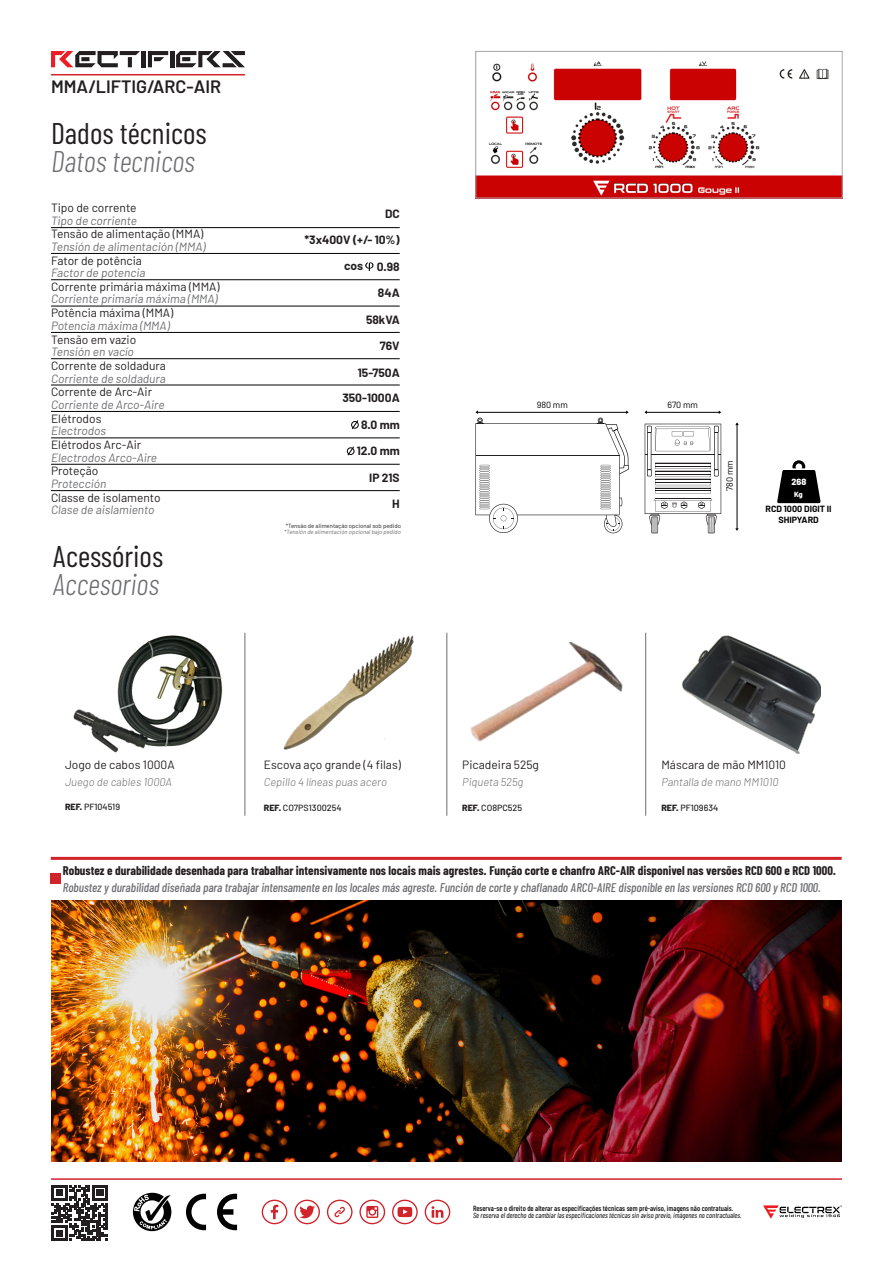
<style>
.page{position:relative;width:893px;height:1263px;background:#fff}
.page>*{position:absolute;margin:0;border:0;box-sizing:border-box;transform-origin:0 0}
.Corpo_texto_ES{font:30px "Barlow Condensed";color:#231f20}
.Corpo_texto_ES-2{font:italic 300 30px "Barlow Condensed";color:#6c6d70}
.Corpo_texto_ES-3{font:600 18px "Barlow";color:#231f20}
.Corpo_texto_ES-4{font:italic 500 12.6px "Barlow Condensed";color:#6c6d70}
.Corpo_texto_ES-5{font:700 12.6px "Barlow Condensed";color:#231f20}
.t1{font:12px "Barlow";color:#231f20}
.t2{font:italic 12px "Barlow";color:#6c6d70}
.Corpo_texto_ES-6{font:700 12px "Barlow";color:#231f20}
.t3{font:italic 300 11.25px "Barlow";color:#6c6d70}
.t4{font:500 9px "Barlow";color:#231f20}
.Corpo_texto_ES-7{font:700 9px "Barlow";color:#000}
.t5{font:9px "Barlow";color:#000}
.t6{font:800 9px "Barlow";color:#fff}
.t7{font:italic 7.5px "Barlow Condensed";color:#000}
.t8{font:500 7.5px "Barlow Condensed";color:#000}
.t9{font:800 7.5px "Barlow";color:#fff}
.t10{font:italic 6px "Barlow";color:#6c6d70}
.t11{font:6px "Barlow";color:#231f20}
.s1{font-weight:800}
</style>
<div class="page">
<hr style="left:51px;top:74px;width:194px;height:1px;background:#d1232a">
<svg style="left:133px;top:1193px;width:39px;height:38px"></svg>
<svg style="left:186px;top:1194px;width:20px;height:36px"></svg>
<svg style="left:217px;top:1194px;width:20px;height:36px"></svg>
<svg style="left:262px;top:1199px;width:25px;height:25px"></svg>
<svg style="left:294px;top:1199px;width:26px;height:25px"></svg>
<svg style="left:425px;top:1199px;width:25px;height:25px"></svg>
<svg style="left:392px;top:1199px;width:26px;height:25px"></svg>
<svg style="left:359px;top:1199px;width:26px;height:25px"></svg>
<svg style="left:327px;top:1199px;width:26px;height:25px"></svg>
<svg style="left:52px;top:1185px;width:56px;height:56px"></svg>
<hr style="left:51px;top:1178px;width:791px;height:2px;background:#d1232a">
<hr style="left:245px;top:633px;width:1px;height:183px;background:#6c6d70">
<hr style="left:446px;top:633px;width:1px;height:183px;background:#6c6d70">
<hr style="left:645px;top:633px;width:1px;height:183px;background:#6c6d70">
<svg style="left:763px;top:1205px;width:79px;height:13px"></svg>
<svg style="left:51px;top:51px;width:89px;height:16px"></svg>
<hr style="left:142px;top:51px;width:4px;height:16px;background:#231f20">
<svg style="left:148px;top:51px;width:20px;height:16px"></svg>
<hr style="left:170px;top:51px;width:4px;height:16px;background:#231f20">
<svg style="left:176px;top:51px;width:69px;height:16px"></svg>
<img style="left:682px;top:635px;width:138px;height:118px">
<img style="left:283px;top:635px;width:131px;height:115px">
<img style="left:470px;top:642px;width:153px;height:100px">
<img style="left:73px;top:635px;width:150px;height:118px">
<img style="left:477px;top:61px;width:364px;height:135px">
<div style="left:475px;top:51px;width:368px;height:147px;border:1px solid #ababb0"></div>
<svg style="left:777px;top:460px;width:43px;height:43px"></svg>
<hr style="left:646px;top:412px;width:74px;height:1px;background:#000">
<hr style="left:737px;top:423px;width:1px;height:106px;background:#000">
<svg style="left:475px;top:411px;width:154px;height:122px"></svg>
<svg style="left:645px;top:424px;width:76px;height:109px"></svg>
<hr style="left:655px;top:472px;width:56px;height:1px;background:#231f20">
<hr style="left:655px;top:474px;width:56px;height:1px;background:#231f20">
<svg style="left:351px;top:420px;width:8px;height:10px"></svg>
<svg style="left:347px;top:446px;width:8px;height:10px"></svg>
<hr style="left:51px;top:253px;width:349px;height:1px;background:#000">
<hr style="left:51px;top:227px;width:349px;height:1px;background:#000">
<hr style="left:51px;top:279px;width:349px;height:1px;background:#000">
<hr style="left:51px;top:306px;width:349px;height:1px;background:#000">
<hr style="left:51px;top:332px;width:349px;height:1px;background:#000">
<hr style="left:51px;top:358px;width:349px;height:1px;background:#000">
<hr style="left:51px;top:385px;width:349px;height:1px;background:#000">
<hr style="left:51px;top:411px;width:349px;height:1px;background:#000">
<hr style="left:51px;top:438px;width:349px;height:1px;background:#000">
<hr style="left:51px;top:464px;width:349px;height:1px;background:#000">
<hr style="left:51px;top:490px;width:349px;height:1px;background:#000">
<svg style="left:365px;top:262px;width:8px;height:9px"></svg>
<img style="left:51px;top:901px;width:791px;height:261px">
<hr style="left:51px;top:857px;width:791px;height:3px;background:#d1232a">
<div style="left:50px;top:873px;width:10px;height:10px;background:#d1232a"></div>
<p class="Corpo_texto_ES-3" style="left:51px;top:76px;width:172px">MMA/LIFTIG/ARC-AIR</p>
<p class="Corpo_texto_ES" style="left:51px;top:114px;width:157px">Dados técnicos</p>
<p class="Corpo_texto_ES-2" style="left:51px;top:142px;width:145px">Datos tecnicos</p>
<p class="t1" style="left:51px;top:201px;width:87px">Tipo de corrente</p>
<p class="t2" style="left:51px;top:239px;width:156px">Tensión de alimentación (MMA)</p>
<p class="t2" style="left:51px;top:213px;width:88px">Tipo de corriente</p>
<p class="t1" style="left:51px;top:227px;width:154px">Tensão de alimentação (MMA)</p>
<p class="t1" style="left:51px;top:253px;width:93px">Fator de potência</p>
<p class="t2" style="left:51px;top:265px;width:96px">Factor de potencia</p>
<p class="t1" style="left:51px;top:279px;width:170px">Corrente primária máxima (MMA)</p>
<p class="t2" style="left:51px;top:292px;width:168px">Corriente primaria máxima (MMA)</p>
<p class="t1" style="left:51px;top:306px;width:124px">Potência máxima (MMA)</p>
<p class="t2" style="left:51px;top:318px;width:120px">Potencia máxima (MMA)</p>
<p class="t1" style="left:51px;top:332px;width:87px">Tensão em vazio</p>
<p class="t2" style="left:51px;top:344px;width:84px">Tensión en vacío</p>
<p class="t1" style="left:51px;top:358px;width:116px">Corrente de soldadura</p>
<p class="t2" style="left:51px;top:371px;width:116px">Corriente de soldadura</p>
<p class="t1" style="left:51px;top:411px;width:52px">Elétrodos</p>
<p class="t2" style="left:51px;top:423px;width:57px">Electrodos</p>
<p class="t1" style="left:51px;top:437px;width:92px">Elétrodos Arc-Air</p>
<p class="t1" style="left:51px;top:464px;width:49px">Proteção</p>
<p class="t1" style="left:51px;top:384px;width:103px">Corrente de Arc-Air</p>
<p class="t2" style="left:51px;top:397px;width:115px">Corriente de Arco-Aire</p>
<p class="t2" style="left:51px;top:450px;width:108px">Electrodos Arco-Aire</p>
<p class="t2" style="left:51px;top:476px;width:57px">Protección</p>
<p class="t1" style="left:51px;top:490px;width:111px">Classe de isolamento</p>
<p class="t2" style="left:51px;top:503px;width:105px">Clase de aislamiento</p>
<p class="Corpo_texto_ES" style="left:52px;top:537px;width:112px">Acessórios</p>
<p class="Corpo_texto_ES-2" style="left:52px;top:565px;width:108px">Accesorios</p>
<p class="Corpo_texto_ES-6" style="left:385px;top:207px;width:16px">DC</p>
<p class="Corpo_texto_ES-6" style="left:304px;top:233px;width:97px">*3x400V (+/- 10%)</p>
<p class="Corpo_texto_ES-6" style="left:377px;top:259px;width:24px">0.98</p>
<p class="Corpo_texto_ES-6" style="left:378px;top:286px;width:23px">84A</p>
<p class="Corpo_texto_ES-6" style="left:366px;top:312px;width:35px">58kVA</p>
<p class="Corpo_texto_ES-6" style="left:344px;top:258px;width:21px">cos</p>
<p class="Corpo_texto_ES-6" style="left:380px;top:338px;width:21px">76V</p>
<p class="Corpo_texto_ES-6" style="left:358px;top:365px;width:43px">15-750A</p>
<p class="Corpo_texto_ES-6" style="left:342px;top:391px;width:59px">350-1000A</p>
<p class="Corpo_texto_ES-6" style="left:361px;top:418px;width:40px">8.0 mm</p>
<p class="Corpo_texto_ES-6" style="left:357px;top:444px;width:44px">12.0 mm</p>
<p class="Corpo_texto_ES-6" style="left:369px;top:470px;width:32px">IP 21S</p>
<p class="Corpo_texto_ES-6" style="left:392px;top:496px;width:9px">H</p>
<p class="t11" style="left:286px;top:522px;width:117px">*Tensão de alimentação opcional sob pedido</p>
<p class="t10" style="left:284px;top:528px;width:118px">*Tensión de alimentación opcional bajo pedido</p>
<p class="t5" style="left:537px;top:399px;width:33px">980 mm</p>
<p class="t5" style="left:667px;top:399px;width:32px">670 mm</p>
<p class="t5" style="left:724px;top:491px;width:32px;rotate:-90deg">780 mm</p>
<p class="t6" style="left:791px;top:476px;width:16px">268</p>
<p class="t9" style="left:794px;top:489px;width:10px">Kg</p>
<p class="Corpo_texto_ES-7" style="left:765px;top:504px;width:68px">RCD 1000 DIGIT II</p>
<p class="Corpo_texto_ES-7" style="left:778px;top:514px;width:42px">SHIPYARD</p>
<p class="t1" style="left:264px;top:757px;width:139px">Escova aço grande (4 filas)</p>
<p class="t3" style="left:264px;top:775px;width:125px">Cepillo 4 líneas puas acero</p>
<p class="t1" style="left:462px;top:757px;width:78px">Picadeira 525g</p>
<p class="t3" style="left:462px;top:775px;width:63px">Piqueta 525g</p>
<p class="t1" style="left:65px;top:757px;width:111px">Jogo de cabos 1000A</p>
<p class="t3" style="left:65px;top:775px;width:109px">Juego de cables 1000A</p>
<p class="t4" style="left:65px;top:801px;width:57px"><span class="s1">REF.</span> PF104519</p>
<p class="t4" style="left:264px;top:803px;width:79px"><span class="s1">REF.</span> CO7PS1300254</p>
<p class="t4" style="left:462px;top:803px;width:61px"><span class="s1">REF.</span> CO8PC525</p>
<p class="t4" style="left:661px;top:803px;width:58px"><span class="s1">REF.</span> PF109634</p>
<p class="t1" style="left:661px;top:757px;width:126px">Máscara de mão MM1010</p>
<p class="t3" style="left:661px;top:775px;width:119px">Pantalla de mano MM1010</p>
<p class="Corpo_texto_ES-5" style="left:63px;top:863px;width:775px">Robustez e durabilidade desenhada para trabalhar intensivamente nos locais mais agrestes. Função corte e chanfro ARC-AIR disponivel nas versões RCD 600 e RCD 1000.</p>
<p class="Corpo_texto_ES-4" style="left:63px;top:879px;width:759px">Robustez y durabilidad diseñada para trabajar intensamente en los locales más agreste. Función de corte y chaflanado ARCO-AIRE disponible en las versiones RCD 600 y RCD 1000.</p>
<p class="t8" style="left:473px;top:1203px;width:262px">Reserva-se o direito de alterar as especificações técnicas sem pré-aviso, imagens não contratuais.</p>
<p class="t7" style="left:473px;top:1211px;width:270px">Se reserva el derecho de cambiar las especificaciones técnicas sin aviso previo, imágenes no contractuales.</p>
</div>
